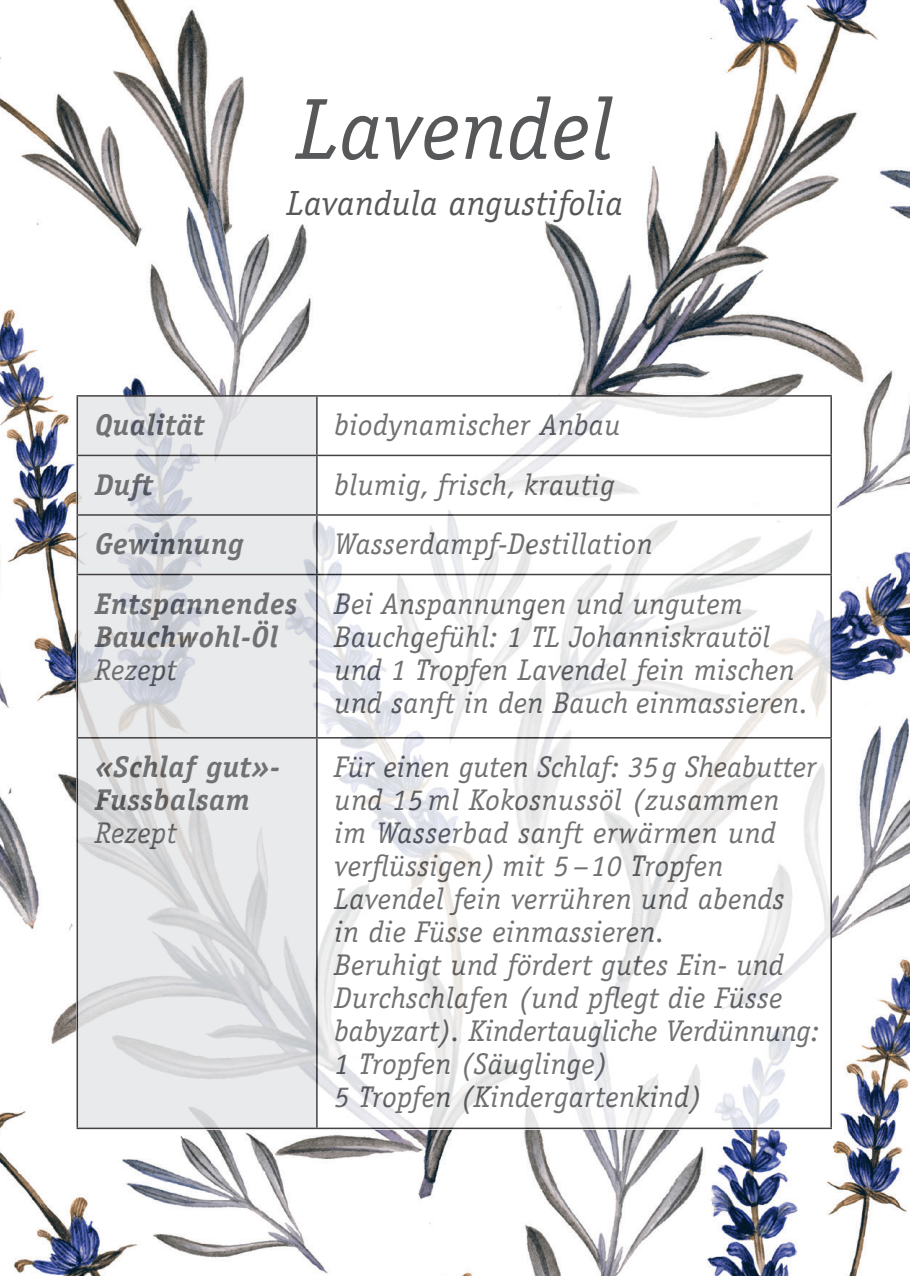
<style>
.page{position:relative;width:910px;height:1276px;background:#fff}
.page>*{position:absolute;margin:0;border:0;box-sizing:border-box;transform-origin:0 0}
.t1{font:italic 87px "Officina Serif";letter-spacing:.01em;color:#57585a}
.t2{font:italic 35.1px "Officina Serif";letter-spacing:.01em;color:#57585a}
.t3{font:italic 30px/33px "Officina Serif";letter-spacing:.01em;color:#57585a}
.t4{font:italic 700 30px/33px "Officina Serif";letter-spacing:.02em;color:#57585a}
</style>
<div class="page">
<img style="left:0;top:0;width:910px;height:1276px">
<div style="left:251px;top:59px;width:407px;height:199px;background:#fff"></div>
<svg style="left:77px;top:397px;width:755px;height:733px"></svg>
<svg style="left:78px;top:397px;width:238px;height:730px;background:#e2e3e5"></svg>
<hr style="left:77px;top:395px;width:240px;height:2px;background:#231f20">
<hr style="left:77px;top:397px;width:1px;height:58px;background:#231f20">
<hr style="left:317px;top:395px;width:515px;height:2px;background:#231f20">
<hr style="left:830px;top:397px;width:2px;height:58px;background:#231f20">
<hr style="left:77px;top:455px;width:240px;height:1px;background:#231f20">
<hr style="left:77px;top:456px;width:1px;height:58px;background:#231f20">
<hr style="left:317px;top:455px;width:515px;height:1px;background:#231f20">
<hr style="left:830px;top:456px;width:2px;height:58px;background:#231f20">
<hr style="left:77px;top:514px;width:240px;height:2px;background:#231f20">
<hr style="left:77px;top:516px;width:1px;height:58px;background:#231f20">
<hr style="left:317px;top:514px;width:515px;height:2px;background:#231f20">
<hr style="left:830px;top:516px;width:2px;height:58px;background:#231f20">
<hr style="left:77px;top:574px;width:240px;height:1px;background:#231f20">
<hr style="left:77px;top:575px;width:1px;height:162px;background:#231f20">
<hr style="left:317px;top:574px;width:515px;height:1px;background:#231f20">
<hr style="left:830px;top:575px;width:2px;height:162px;background:#231f20">
<hr style="left:77px;top:737px;width:240px;height:1px;background:#231f20">
<hr style="left:77px;top:738px;width:1px;height:389px;background:#231f20">
<hr style="left:317px;top:737px;width:515px;height:1px;background:#231f20">
<hr style="left:830px;top:738px;width:2px;height:389px;background:#231f20">
<hr style="left:77px;top:1127px;width:240px;height:2px;background:#231f20">
<hr style="left:317px;top:1127px;width:515px;height:2px;background:#231f20">
<hr style="left:316px;top:397px;width:2px;height:58px;background:#231f20">
<hr style="left:316px;top:456px;width:2px;height:58px;background:#231f20">
<hr style="left:316px;top:516px;width:2px;height:58px;background:#231f20">
<hr style="left:316px;top:575px;width:2px;height:162px;background:#231f20">
<hr style="left:316px;top:738px;width:2px;height:389px;background:#231f20">
<h1 class="t1" style="left:296px;top:80px;width:318px">Lavendel</h1>
<p class="t2" style="left:287px;top:183px;width:338px">Lavandula angustifolia</p>
<p class="t4" style="left:95px;top:408px;width:111px">Qualität</p>
<p class="t3" style="left:335px;top:409px;width:287px">biodynamischer Anbau</p>
<p class="t4" style="left:95px;top:468px;width:60px">Duft</p>
<p class="t3" style="left:335px;top:468px;width:282px">blumig, frisch, krautig</p>
<p class="t4" style="left:95px;top:527px;width:150px">Gewinnung</p>
<p class="t3" style="left:335px;top:528px;width:320px">Wasserdampf-Destillation</p>
<p class="t4" style="left:95px;top:587px;width:204px">Entspannendes<br>Bauchwohl-Öl</p>
<p class="t3" style="left:95px;top:653px;width:83px">Rezept</p>
<p class="t3" style="left:335px;top:587px;width:475px">Bei Anspannungen und ungutem Bauchgefühl: 1 TL Johanniskrautöl und 1 Tropfen Lavendel fein mischen und sanft in den Bauch einmassieren.</p>
<p class="t4" style="left:95px;top:750px;width:187px">«Schlaf gut»-<br>Fussbalsam</p>
<p class="t3" style="left:95px;top:816px;width:83px">Rezept</p>
<p class="t3" style="left:335px;top:751px;width:487px">Für einen guten Schlaf: 35g Sheabutter und 15 ml Kokosnussöl (zusammen<br>im Wasserbad sanft erwärmen und verflüssigen) mit 5 –10 Tropfen Lavendel fein verrühren und abends<br>in die Füsse einmassieren.<br>Beruhigt und fördert gutes Ein- und Durchschlafen (und pflegt die Füsse babyzart). Kindertaugliche Verdünnung:<br>1 Tropfen (Säuglinge)<br>5 Tropfen (Kindergartenkind)</p>
</div>
